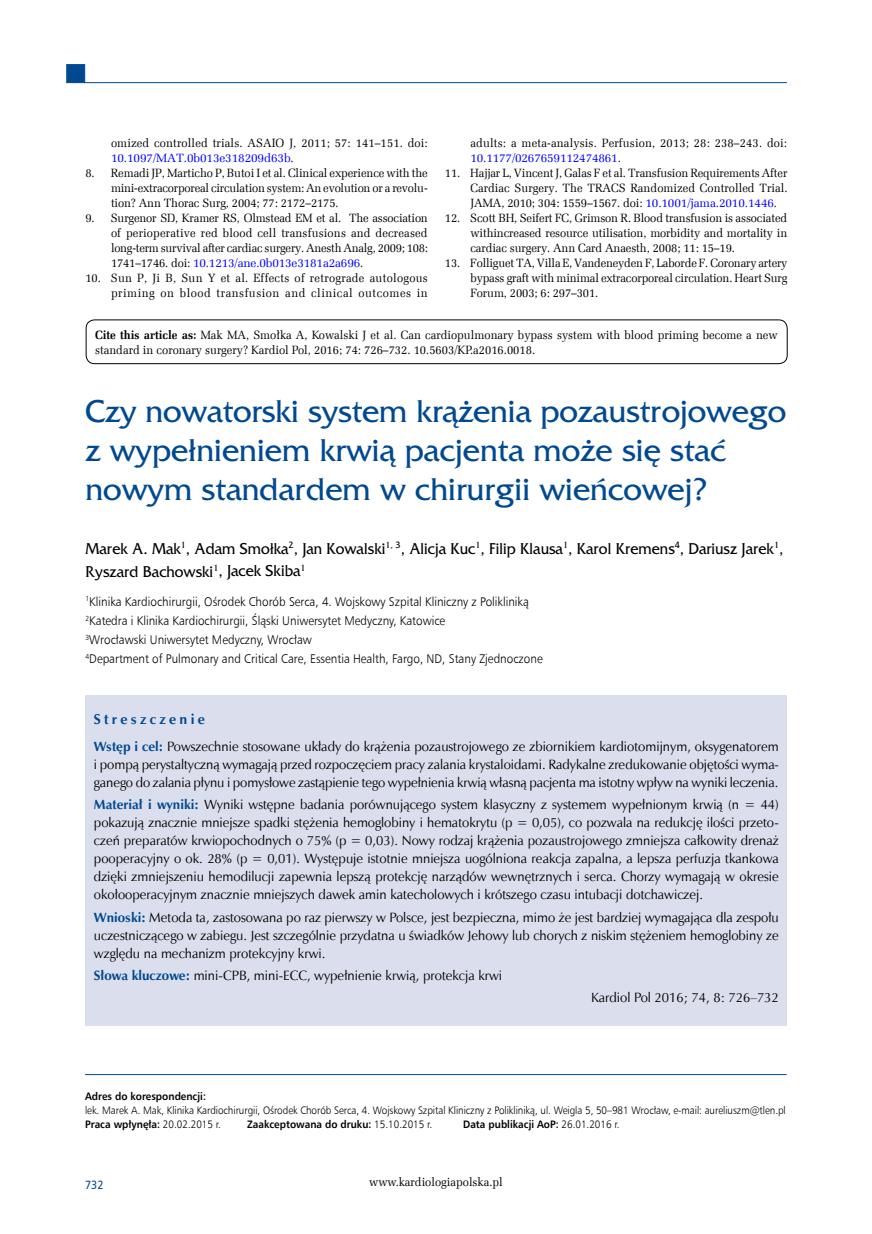
<style>
.page{position:relative;width:872px;height:1234px;background:#fff}
.page>*{position:absolute;margin:0;border:0;box-sizing:border-box;transform-origin:0 0}
.t1{font:33px/39px "France";color:#004990}
.t2{font:16.5px/22.5px "France";color:#000;scale:.94 1}
.t3{font:700 14.25px "Zapf Humnst EU";letter-spacing:.23em;color:#004990}
.t4{font:13.5px/18px "Zapf Humnst EU";color:#000;text-align:justify}
.t5{font:12.6px/19.2px "Humnst 777 Lt EU";color:#000;scale:.93 1}
.t6{font:12px/15px "Zapf Ellipt EU";color:#000;text-align:justify;scale:.95 1}
.t7{font:12px/15px "Zapf Ellipt EU";letter-spacing:.045em;color:#000;text-align:right;scale:.95 1}
.t8{font:12px "Humnst 777 EU";color:#004990;scale:.9 1}
.t9{font:10.8px "Humnst 777 Lt EU";letter-spacing:-.005em;color:#000;scale:.92 1}
.t10{font:700 10.8px "Humnst 777 EU";color:#000;scale:.92 1}
.s1{color:#00f}
.s2{font-weight:700}
.s3{font-weight:700;color:#004990}
.s4{font-family:"Humnst 777 Lt EU";font-weight:400}
</style>
<div class="page">
<hr style="left:85px;top:82px;width:702px;height:1px;background:#004990">
<div style="left:66px;top:64px;width:19px;height:19px;background:#004990;border:1px solid #004990"></div>
<div style="left:85px;top:694px;width:702px;height:331px;background:#dbdeed"></div>
<hr style="left:85px;top:1073px;width:701px;height:1px;background:#004990">
<div style="left:86px;top:319px;width:701px;height:45px;border:1px solid #000;border-radius:9px"></div>
<p class="t6" style="left:111px;top:135px;width:335px">omized controlled trials. ASAIO J, 2011; 57: 141–151. doi:<br><span class="s1">10.1097/MAT.0b013e318209d63b</span>.</p>
<p class="t6" style="left:111px;top:165px;width:335px;text-indent:-26px">8. Remadi JP, Marticho P, Butoi I et al. Clinical experience with the mini-extracorporeal circulation system: An evolution or a revolu&shy;tion? Ann Thorac Surg, 2004; 77: 2172–2175.</p>
<p class="t6" style="left:111px;top:210px;width:335px;text-indent:-26px">9. Surgenor SD, Kramer RS, Olmstead EM et al. The association of perioperative red blood cell transfusions and decreased long-term survival after cardiac surgery. Anesth Analg, 2009; 108:<br>1741–1746. doi: <span class="s1">10.1213/ane.0b013e3181a2a696</span>.</p>
<p class="t7" style="left:85px;top:270px;width:362px">10. Sun P, Ji B, Sun Y et al. Effects of retrograde autologous priming on blood transfusion and clinical outcomes in</p>
<p class="t6" style="left:470px;top:135px;width:335px">adults: a meta-analysis. Perfusion, 2013; 28: 238–243. doi:<br><span class="s1">10.1177/0267659112474861</span>.</p>
<p class="t6" style="left:470px;top:165px;width:335px;text-indent:-26px">11. Hajjar L, Vincent J, Galas F et al. Transfusion Requirements After Cardiac Surgery. The TRACS Randomized Controlled Trial.<br>JAMA, 2010; 304: 1559–1567. doi: <span class="s1">10.1001/jama.2010.1446</span>.</p>
<p class="t6" style="left:470px;top:210px;width:335px;text-indent:-26px">12. Scott BH, Seifert FC, Grimson R. Blood transfusion is associated withincreased resource utilisation, morbidity and mortality in cardiac surgery. Ann Card Anaesth, 2008; 11: 15–19.</p>
<p class="t6" style="left:470px;top:255px;width:335px;text-indent:-26px">13. Folliguet TA, Villa E, Vandeneyden F, Laborde F. Coronary artery bypass graft with minimal extracorporeal circulation. Heart Surg Forum, 2003; 6: 297–301.</p>
<p class="t6" style="left:95px;top:328px;width:720px"><span class="s2">Cite this article as:</span> Mak MA, Smołka A, Kowalski J et al. Can cardiopulmonary bypass system with blood priming become a new standard in coronary surgery? Kardiol Pol, 2016; 74: 726–732. 10.5603/KP.a2016.0018.</p>
<h1 class="t1" style="left:85px;top:392px;width:702px">Czy nowatorski system krążenia pozaustrojowego z wypełnieniem krwią pacjenta może się stać nowym standardem w chirurgii wieńcowej?</h1>
<p class="t2" style="left:85px;top:537px;width:744px">Marek A. Mak<sup>1</sup>, Adam Smołka<sup>2</sup>, Jan Kowalski<sup>1,</sup> <sup>3</sup>, Alicja Kuc<sup>1</sup>, Filip Klausa<sup>1</sup>, Karol Kremens<sup>4</sup>, Dariusz Jarek<sup>1</sup>,<br>Ryszard Bachowski<sup>1</sup>, Jacek Skiba<sup>1</sup></p>
<p class="t5" style="left:85px;top:591px;width:493px"><sup>1</sup>Klinika Kardiochirurgii, Ośrodek Chorób Serca, 4. Wojskowy Szpital Kliniczny z Polikliniką <sup>2</sup>Katedra i Klinika Kardiochirurgii, Śląski Uniwersytet Medyczny, Katowice<br><sup>3</sup>Wrocławski Uniwersytet Medyczny, Wrocław<br><sup>4</sup>Department of Pulmonary and Critical Care, Essentia Health, Fargo, ND, Stany Zjednoczone</p>
<p class="t3" style="left:94px;top:710px;width:112px">Streszczenie</p>
<p class="t4" style="left:94px;top:737px;width:686px"><span class="s3">Wstęp i cel:</span> Powszechnie stosowane układy do krążenia pozaustrojowego ze zbiornikiem kardiotomijnym, oksygenatorem i pompą perystaltyczną wymagają przed rozpoczęciem pracy zalania krystaloidami. Radykalne zredukowanie objętości wyma&shy;ganego do zalania płynu i pomysłowe zastąpienie tego wypełnienia krwią własną pacjenta ma istotny wpływ na wyniki leczenia.</p>
<p class="t4" style="left:94px;top:795px;width:686px"><span class="s3">Materiał i wyniki:</span> Wyniki wstępne badania porównującego system klasyczny z systemem wypełnionym krwią (n = 44) pokazują znacznie mniejsze spadki stężenia hemoglobiny i hematokrytu (p = 0,05), co pozwala na redukcję ilości przeto&shy;czeń preparatów krwiopochodnych o 75% (p = 0,03). Nowy rodzaj krążenia pozaustrojowego zmniejsza całkowity drenaż pooperacyjny o ok. 28% (p = 0,01). Występuje istotnie mniejsza uogólniona reakcja zapalna, a lepsza perfuzja tkankowa dzięki zmniejszeniu hemodilucji zapewnia lepszą protekcję narządów wewnętrznych i serca. Chorzy wymagają w okresie okołooperacyjnym znacznie mniejszych dawek amin katecholowych i krótszego czasu intubacji dotchawiczej.</p>
<p class="t4" style="left:94px;top:907px;width:686px"><span class="s3">Wnioski:</span> Metoda ta, zastosowana po raz pierwszy w Polsce, jest bezpieczna, mimo że jest bardziej wymagająca dla zespołu uczestniczącego w zabiegu. Jest szczególnie przydatna u świadków Jehowy lub chorych z niskim stężeniem hemoglobiny ze względu na mechanizm protekcyjny krwi.</p>
<p class="t4" style="left:94px;top:966px;width:410px"><span class="s3">Słowa kluczowe:</span> mini-CPB, mini-ECC, wypełnienie krwią, protekcja krwi</p>
<p class="t4" style="left:591px;top:988px;width:189px">Kardiol Pol 2016; 74, 8: 726–732</p>
<p class="t10" style="left:85px;top:1088px;width:133px">Adres do korespondencji:</p>
<p class="t9" style="left:85px;top:1103px;width:763px">lek. Marek A. Mak, Klinika Kardiochirurgii, Ośrodek Chorób Serca, 4. Wojskowy Szpital Kliniczny z Polikliniką, ul. Weigla 5, 50–981 Wrocław, e-mail: aureliuszm@tlen.pl</p>
<p class="t10" style="left:85px;top:1117px;width:149px">Praca wpłynęła: <span class="s4">20.02.2015 r.</span></p>
<p class="t10" style="left:247px;top:1117px;width:203px">Zaakceptowana do druku: <span class="s4">15.10.2015 r.</span></p>
<p class="t10" style="left:463px;top:1117px;width:171px">Data publikacji AoP: <span class="s4">26.01.2016 r.</span></p>
<p class="t8" style="left:85px;top:1176px;width:22px">732</p>
<p class="t6" style="left:369px;top:1173px;width:142px">www.kardiologiapolska.pl</p>
</div>
